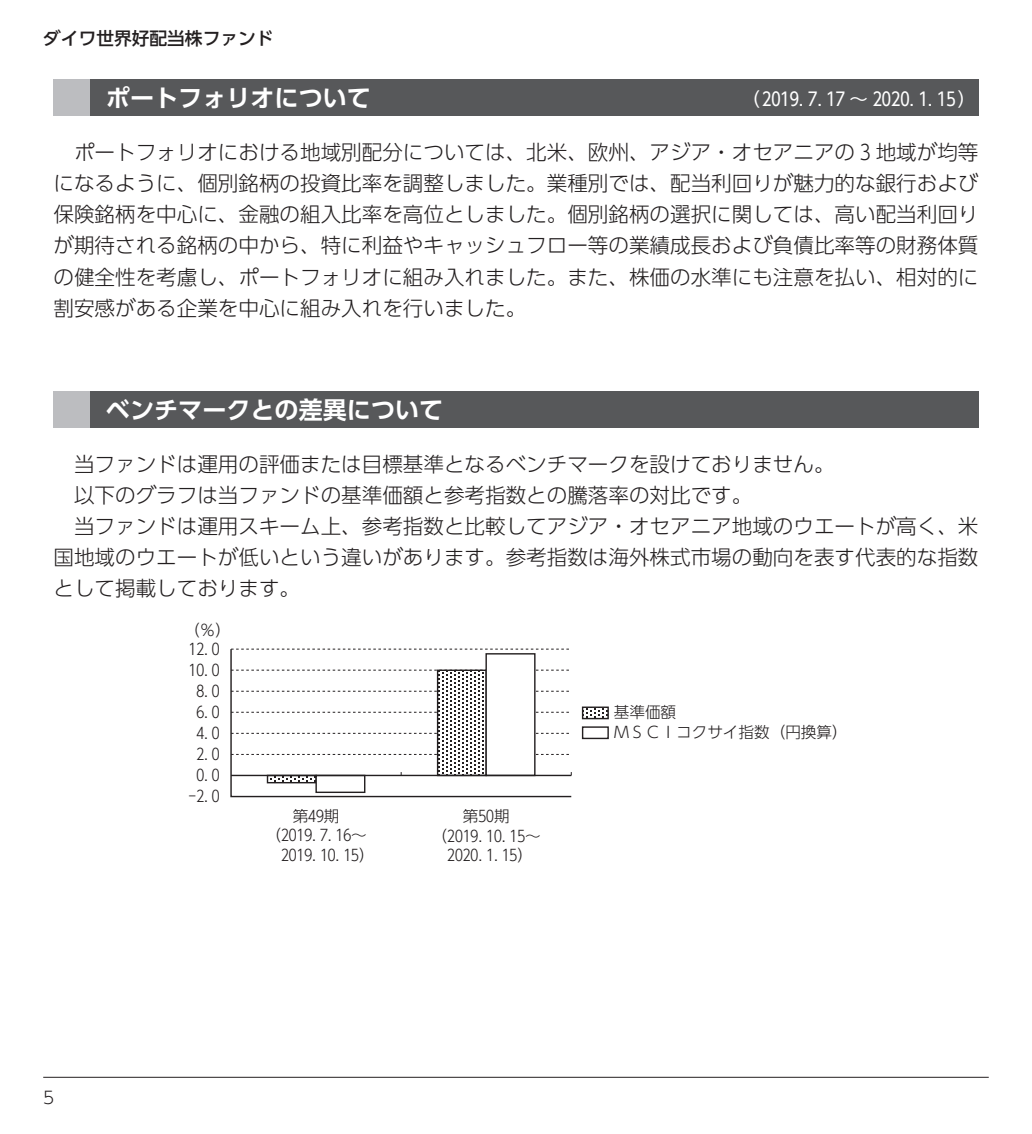
<style>
.page{position:relative;width:1032px;height:1134px;background:#fff}
.page>*{position:absolute;margin:0;border:0;box-sizing:border-box;transform-origin:0 0}
.t1{font:700 24px "UD Shin Go Pro De";color:#fff}
.t2{font:300 20.6px/31.2px "UD Shin Go Pro";color:#231f20;text-align:justify}
.t3{font:18.4px "UD Shin Go Pro";color:#fff}
.t4{font:500 17.8px "UD Shin Go Pro";color:#231f20}
.t5{font:300 17px "UD Shin Go Pro";color:#231f20}
.t6{font:300 15.6px/19.8px "UD Shin Go Pro";color:#231f20;text-align:center}
</style>
<div class="page">
<hr style="left:43px;top:1077px;width:946px;height:1px;background:#231f20">
<svg style="left:230px;top:648px;width:342px;height:150px"></svg>
<svg style="left:586px;top:708px;width:21px;height:9px"></svg>
<div style="left:582px;top:706px;width:27px;height:13px;border:1px solid #231f20"></div>
<div style="left:582px;top:726px;width:27px;height:13px;border:1px solid #231f20"></div>
<div style="left:54px;top:391px;width:924px;height:37px;background:#57585a"></div>
<div style="left:54px;top:391px;width:36px;height:37px;background:#bcbdc0"></div>
<div style="left:54px;top:79px;width:924px;height:37px;background:#57585a"></div>
<div style="left:54px;top:79px;width:36px;height:37px;background:#bcbdc0"></div>
<p class="t4" style="left:43px;top:24px;width:232px">ダイワ世界好配当株ファンド</p>
<p class="t1" style="left:106px;top:78px;width:267px">ポートフォリオについて</p>
<p class="t3" style="left:741px;top:84px;width:236px">（ 2019. 7. 17 ～ 2020. 1. 15）</p>
<p class="t2" style="left:54px;top:136px;width:926px;text-indent:21px">ポートフォリオにおける地域別配分については、北米、欧州、アジア・オセアニアの 3 地域が均等になるように、個別銘柄の投資比率を調整しました。業種別では、配当利回りが魅力的な銀行および保険銘柄を中心に、金融の組入比率を高位としました。個別銘柄の選択に関しては、高い配当利回りが期待される銘柄の中から、特に利益やキャッシュフロー等の業績成長および負債比率等の財務体質の健全性を考慮し、ポートフォリオに組み入れました。また、株価の水準にも注意を払い、相対的に割安感がある企業を中心に組み入れを行いました。</p>
<p class="t1" style="left:106px;top:390px;width:339px">ベンチマークとの差異について</p>
<p class="t2" style="left:74px;top:447px;width:762px">当ファンドは運用の評価または目標基準となるベンチマークを設けておりません。</p>
<p class="t2" style="left:74px;top:479px;width:680px">以下のグラフは当ファンドの基準価額と参考指数との騰落率の対比です。</p>
<p class="t2" style="left:74px;top:510px;width:906px">当ファンドは運用スキーム上、参考指数と比較してアジア・オセアニア地域のウエートが高く、米</p>
<p class="t2" style="left:54px;top:541px;width:926px">国地域のウエートが低いという違いがあります。参考指数は海外株式市場の動向を表す代表的な指数</p>
<p class="t2" style="left:54px;top:572px;width:248px">として掲載しております。</p>
<p class="t6" style="left:184px;top:619px;width:48px">（％）</p>
<p class="t6" style="left:189px;top:638px;width:33px">12. 0</p>
<p class="t6" style="left:189px;top:659px;width:33px">10. 0</p>
<p class="t6" style="left:196px;top:680px;width:25px">8. 0</p>
<p class="t6" style="left:196px;top:701px;width:25px">6. 0</p>
<p class="t6" style="left:196px;top:722px;width:25px">4. 0</p>
<p class="t6" style="left:196px;top:743px;width:25px">2. 0</p>
<p class="t6" style="left:189px;top:764px;width:33px;line-height:21px">0. 0 -2. 0</p>
<p class="t6" style="left:293px;top:805px;width:48px">第49期</p>
<p class="t6" style="left:265px;top:825px;width:103px">（2019. 7. 16～</p>
<p class="t6" style="left:281px;top:845px;width:95px">2019. 10. 15）</p>
<p class="t6" style="left:614px;top:702px;width:235px;text-align:left">基準価額<br>ＭＳＣＩコクサイ指数（円換算）</p>
<p class="t6" style="left:432px;top:805px;width:111px">第50期<br>（2019. 10. 15～<br>2020. 1. 15）</p>
<p class="t5" style="left:43px;top:1083px;width:13px">5</p>
</div>
